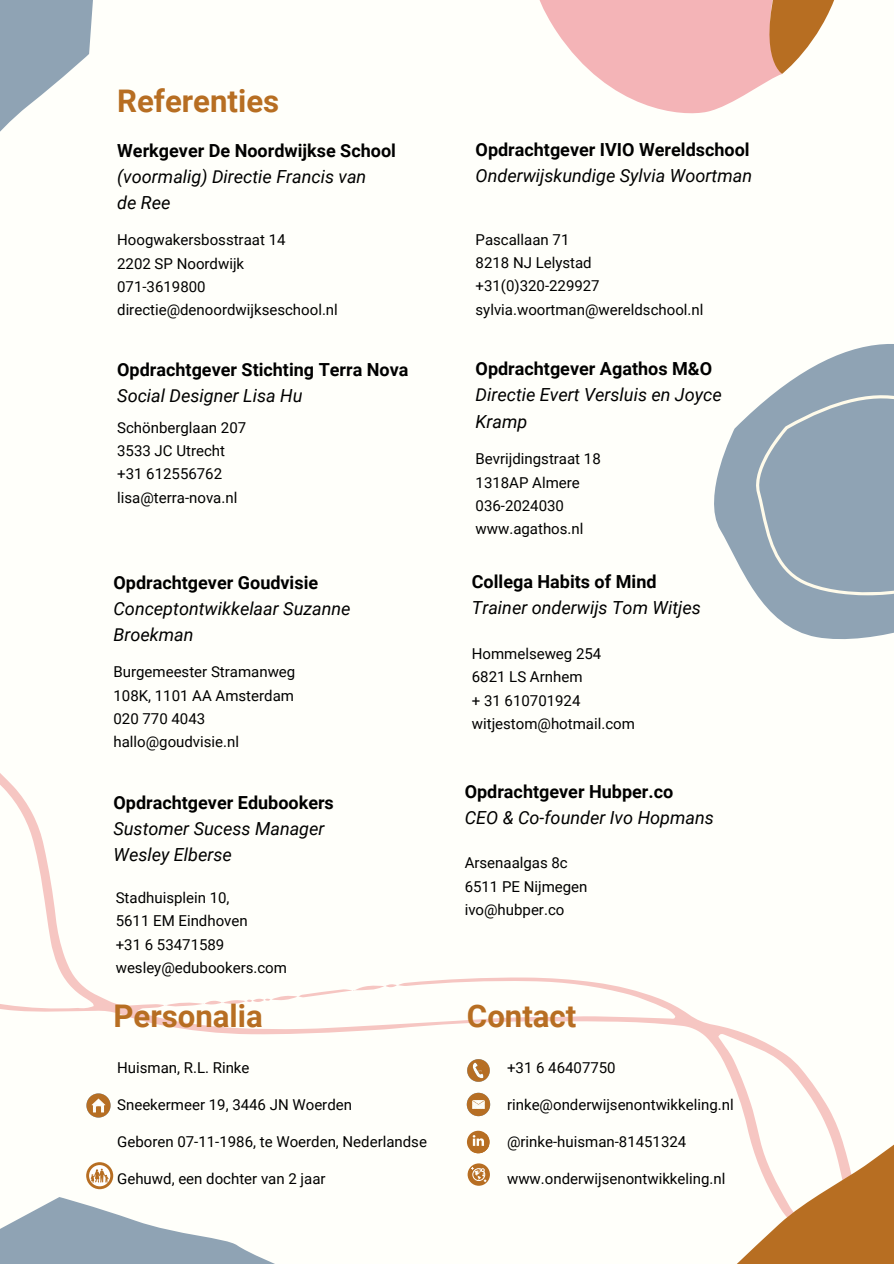
<style>
.page{position:relative;width:894px;height:1264px;background:#fff}
.page>*{position:absolute;margin:0;border:0;box-sizing:border-box;transform-origin:0 0}
.t1{font:700 31.2px "Roboto";color:#b76e22}
.t2{font:italic 18px/26.2px "Roboto";color:#000}
.t3{font:700 18px "Roboto";color:#000}
.t4{font:15px "Roboto";color:#000}
</style>
<div class="page">
<div style="left:0;top:0;width:893px;height:1263px;background:#fffffa"></div>
<svg style="left:539px;top:0;width:234px;height:114px;fill:#f4b4b7"></svg>
<svg style="left:727px;top:0;width:107px;height:78px"></svg>
<svg style="left:0;top:0;width:93px;height:132px"></svg>
<svg style="left:0;top:773px;width:835px;height:413px"></svg>
<svg style="left:165px;top:971px;width:232px;height:47px"></svg>
<svg style="left:694px;top:1120px;width:199px;height:143px"></svg>
<svg style="left:714px;top:344px;width:179px;height:295px"></svg>
<div style="left:749px;top:389px;width:144px;height:208px;background:#8fa3b4"></div>
<img style="left:464px;top:1055px;width:28px;height:29px">
<img style="left:464px;top:1090px;width:28px;height:28px">
<svg style="left:467px;top:1130px;width:22px;height:23px"></svg>
<svg style="left:470px;top:1133px;width:20px;height:21px"></svg>
<svg style="left:467px;top:1163px;width:23px;height:22px"></svg>
<svg style="left:471px;top:1167px;width:15px;height:14px"></svg>
<svg style="left:0;top:1084px;width:288px;height:179px"></svg>
<p class="t1" style="left:117px;top:83px;width:163px">Referenties</p>
<p class="t3" style="left:117px;top:140px;width:280px">Werkgever De Noordwijkse School</p>
<p class="t2" style="left:117px;top:163px;width:250px">(voormalig) Directie Francis van de Ree</p>
<p class="t4" style="left:117px;top:231px;width:170px">Hoogwakersbosstraat 14</p>
<p class="t4" style="left:117px;top:255px;width:128px">2202 SP Noordwijk</p>
<p class="t4" style="left:117px;top:278px;width:90px">071-3619800</p>
<p class="t4" style="left:117px;top:301px;width:222px">directie@denoordwijkseschool.nl</p>
<p class="t3" style="left:117px;top:359px;width:293px">Opdrachtgever Stichting Terra Nova</p>
<p class="t2" style="left:117px;top:383px;width:187px">Social Designer Lisa Hu</p>
<p class="t4" style="left:117px;top:419px;width:130px">Schönberglaan 207</p>
<p class="t4" style="left:117px;top:442px;width:109px">3533 JC Utrecht</p>
<p class="t4" style="left:117px;top:465px;width:106px">+31 612556762</p>
<p class="t4" style="left:117px;top:489px;width:122px">lisa@terra-nova.nl</p>
<p class="t3" style="left:113px;top:572px;width:206px">Opdrachtgever Goudvisie</p>
<p class="t2" style="left:113px;top:595px;width:238px">Conceptontwikkelaar Suzanne<br>Broekman</p>
<p class="t4" style="left:113px;top:663px;width:183px">Burgemeester Stramanweg</p>
<p class="t4" style="left:113px;top:686px;width:182px">108K, 1101 AA Amsterdam</p>
<p class="t4" style="left:113px;top:710px;width:93px">020 770 4043</p>
<p class="t4" style="left:113px;top:733px;width:127px">hallo@goudvisie.nl</p>
<p class="t3" style="left:113px;top:792px;width:222px">Opdrachtgever Edubookers</p>
<p class="t2" style="left:113px;top:815px;width:212px">Sustomer Sucess Manager<br>Wesley Elberse</p>
<p class="t4" style="left:116px;top:888px;width:115px">Stadhuisplein 10,</p>
<p class="t4" style="left:116px;top:912px;width:133px">5611 EM Eindhoven</p>
<p class="t4" style="left:116px;top:935px;width:110px">+31 6 53471589</p>
<p class="t4" style="left:116px;top:959px;width:173px">wesley@edubookers.com</p>
<p class="t3" style="left:475px;top:139px;width:275px">Opdrachtgever IVIO Wereldschool</p>
<p class="t2" style="left:475px;top:163px;width:278px">Onderwijskundige Sylvia Woortman</p>
<p class="t4" style="left:475px;top:231px;width:95px">Pascallaan 71</p>
<p class="t4" style="left:475px;top:254px;width:118px">8218 NJ Lelystad</p>
<p class="t4" style="left:475px;top:277px;width:126px">+31(0)320-229927</p>
<p class="t4" style="left:475px;top:301px;width:229px">sylvia.woortman@wereldschool.nl</p>
<p class="t3" style="left:475px;top:359px;width:238px">Opdrachtgever Agathos M&amp;O</p>
<p class="t2" style="left:475px;top:382px;width:247px">Directie Evert Versluis en Joyce<br>Kramp</p>
<p class="t4" style="left:475px;top:450px;width:127px">Bevrijdingstraat 18</p>
<p class="t4" style="left:475px;top:473px;width:106px">1318AP Almere</p>
<p class="t4" style="left:475px;top:497px;width:90px">036-2024030</p>
<p class="t4" style="left:475px;top:520px;width:109px">www.agathos.nl</p>
<p class="t3" style="left:471px;top:571px;width:186px">Collega Habits of Mind</p>
<p class="t2" style="left:471px;top:595px;width:230px">Trainer onderwijs Tom Witjes</p>
<p class="t4" style="left:471px;top:645px;width:131px">Hommelseweg 254</p>
<p class="t4" style="left:471px;top:668px;width:112px">6821 LS Arnhem</p>
<p class="t4" style="left:471px;top:692px;width:110px">+ 31 610701924</p>
<p class="t4" style="left:471px;top:715px;width:164px">witjestom@hotmail.com</p>
<p class="t3" style="left:464px;top:781px;width:210px">Opdrachtgever Hubper.co</p>
<p class="t2" style="left:464px;top:804px;width:251px">CEO &amp; Co-founder Ivo Hopmans</p>
<p class="t4" style="left:464px;top:854px;width:105px">Arsenaalgas 8c</p>
<p class="t4" style="left:464px;top:877px;width:124px">6511 PE Nijmegen</p>
<p class="t4" style="left:464px;top:901px;width:101px">ivo@hubper.co</p>
<p class="t1" style="left:113px;top:997px;width:151px">Personalia</p>
<p class="t1" style="left:467px;top:997px;width:111px">Contact</p>
<p class="t4" style="left:117px;top:1059px;width:134px">Huisman, R.L. Rinke</p>
<p class="t4" style="left:117px;top:1096px;width:236px">Sneekermeer 19, 3446 JN Woerden</p>
<p class="t4" style="left:117px;top:1133px;width:311px">Geboren 07-11-1986, te Woerden, Nederlandse</p>
<p class="t4" style="left:117px;top:1170px;width:210px">Gehuwd, een dochter van 2 jaar</p>
<p class="t4" style="left:507px;top:1059px;width:110px">+31 6 46407750</p>
<p class="t4" style="left:507px;top:1096px;width:228px">rinke@onderwijsenontwikkeling.nl</p>
<p class="t4" style="left:507px;top:1133px;width:181px">@rinke-huisman-81451324</p>
<p class="t4" style="left:507px;top:1170px;width:220px">www.onderwijsenontwikkeling.nl</p>
</div>
